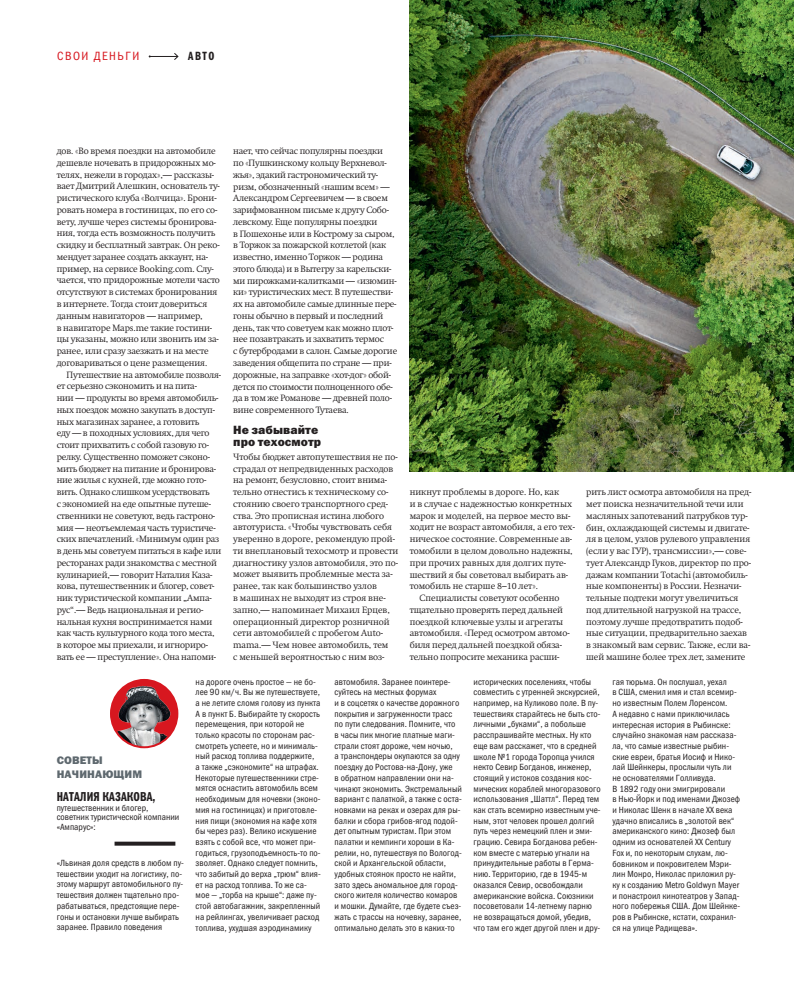
<style>
.page{position:relative;width:794px;height:993px;background:#fff}
.page>*{position:absolute;margin:0;border:0;box-sizing:border-box;transform-origin:0 0}
.t1{font:13px "Franklin Gothic Demi Cmp ITC";letter-spacing:.01em;color:#231f20}
.t2{font:12px/11.7px "Franklin Gothic Heavy ITC";letter-spacing:.005em;color:#231f20}
.t3{font:12px "Franklin Gothic Book Cond ITC";letter-spacing:.125em;color:#d7171f}
.t4{font:12px "Franklin Gothic Demi Cmp ITC";color:#231f20}
.t5{font:11px/14px "Franklin Gothic Heavy ITC";letter-spacing:.01em;color:#5f696f}
.t6{font:9px/11.8px "Swift Light C";letter-spacing:-.015em;color:#231f20}
.t7{font:9px/10.7px "Franklin Gothic Book Cond ITC";letter-spacing:.005em;color:#231f20}
</style>
<div class="page">
<svg style="left:149px;top:53px;width:30px;height:7px"></svg>
<svg style="left:115px;top:841px;width:60px;height:4px"></svg>
<img style="left:113px;top:681px;width:64px;height:66px">
<div style="left:110px;top:678px;width:68px;height:70px;border:2px solid #d7171f;border-radius:50%"></div>
<img style="left:410px;top:0;width:384px;height:471px">
<h2 class="t3" style="left:57px;top:49px;width:84px">СВОИ ДЕНЬГИ</h2>
<h2 class="t4" style="left:188px;top:49px;width:28px">АВТО</h2>
<p class="t6" style="left:57px;top:145px;width:165px">дов. «Во время поездки на автомобиле дешевле ночевать в придорожных мо&shy;телях, нежели в городах»,— рассказы&shy;вает Дмитрий Алешкин, основатель ту&shy;ристического клуба «Волчица». Брони&shy;ровать номера в гостиницах, по его со&shy;вету, лучше через системы бронирова&shy;ния, тогда есть возможность получить скидку и бесплатный завтрак. Он реко&shy;мендует заранее создать аккаунт, на&shy;пример, на сервисе Booking.com. Слу&shy;чается, что придорожные мотели часто отсутствуют в системах бронирования в интернете. Тогда стоит довериться данным навигаторов — например,<br>в навигаторе Maps.me такие гостини&shy;цы указаны, можно или звонить им за&shy;ранее, или сразу заезжать и на месте договариваться о цене размещения.</p>
<p class="t6" style="left:57px;top:368px;width:166px;text-indent:10px">Путешествие на автомобиле позволя&shy;ет серьезно сэкономить и на пита-<br>нии — продукты во время автомобиль&shy;ных поездок можно закупать в доступ&shy;ных магазинах заранее, а готовить<br>еду — в походных условиях, для чего стоит прихватить с собой газовую го&shy;релку. Существенно поможет сэконо&shy;мить бюджет на питание и бронирова&shy;ние жилья с кухней, где можно гото&shy;вить. Однако слишком усердствовать<br>с экономией на еде опытные путеше&shy;ственники не советуют, ведь гастроно&shy;мия — неотъемлемая часть туристиче&shy;ских впечатлений. «Минимум один раз в день мы советуем питаться в кафе или ресторанах ради знакомства с местной кулинарией,— говорит Наталия Каза&shy;кова, путешественник и блогер, совет&shy;ник туристической компании „Ампа&shy;рус“.— Ведь национальная и регио&shy;нальная кухня воспринимается нами как часть культурного кода того места, в которое мы приехали, и игнориро&shy;вать ее — преступление». Она напоми-</p>
<p class="t6" style="left:233px;top:145px;width:166px">нает, что сейчас популярны поездки<br>по «Пушкинскому кольцу Верхневол&shy;жья», эдакий гастрономический ту&shy;ризм, обозначенный «нашим всем» — Александром Сергеевичем — в своем зарифмованном письме к другу Собо&shy;левскому. Еще популярны поездки<br>в Пошехонье или в Кострому за сыром, в Торжок за пожарской котлетой (как известно, именно Торжок — родина этого блюда) и в Вытегру за карельски&shy;ми пирожками-калитками — «изюмин&shy;ки» туристических мест. В путешестви&shy;ях на автомобиле самые длинные пере&shy;гоны обычно в первый и последний день, так что советуем как можно плот&shy;нее позавтракать и захватить термос<br>с бутербродами в салон. Самые дорогие заведения общепита по стране — при&shy;дорожные, на заправке «хот-дог» обой&shy;дется по стоимости полноценного обе&shy;да в том же Романове — древней поло&shy;вине современного Тутаева.</p>
<h2 class="t2" style="left:233px;top:424px;width:89px">Не забывайте про -техосмотр</h2>
<p class="t6" style="left:233px;top:450px;width:167px">Чтобы бюджет автопутешествия не по&shy;страдал от непредвиденных расходов на ремонт, безусловно, стоит внима&shy;тельно отнестись к техническому со&shy;стоянию своего транспортного сред&shy;ства. Это прописная истина любого автотуриста. «Чтобы чувствовать себя уверенно в дороге, рекомендую прой&shy;ти внеплановый техосмотр и провести диагностику узлов автомобиля, это по&shy;может выявить проблемные места за&shy;ранее, так как большинство узлов<br>в машинах не выходят из строя вне&shy;запно,— напоминает Михаил Ерцев, операционный директор розничной сети автомобилей с пробегом Auto&shy;mama.— Чем новее автомобиль, тем<br>с меньшей вероятностью с ним воз-</p>
<p class="t6" style="left:410px;top:486px;width:151px">никнут проблемы в дороге. Но, как</p>
<p class="t6" style="left:410px;top:498px;width:164px">и в случае с надежностью конкретных</p>
<p class="t6" style="left:410px;top:509px;width:162px">марок и моделей, на первое место вы-</p>
<p class="t6" style="left:410px;top:521px;width:167px">ходит не возраст автомобиля, а его тех-</p>
<p class="t6" style="left:410px;top:533px;width:164px">ническое состояние. Современные ав-</p>
<p class="t6" style="left:410px;top:545px;width:165px">томобили в целом довольно надежны,</p>
<p class="t6" style="left:410px;top:556px;width:158px">при прочих равных для долгих путе-</p>
<p class="t6" style="left:410px;top:568px;width:160px">шествий я бы советовал выбирать ав-</p>
<p class="t6" style="left:410px;top:580px;width:130px">томобиль не старше 8–10 лет».</p>
<p class="t6" style="left:419px;top:592px;width:141px">Специалисты советуют особенно</p>
<p class="t6" style="left:410px;top:603px;width:155px">тщательно проверять перед дальней</p>
<p class="t6" style="left:410px;top:615px;width:155px">поездкой ключевые узлы и агрегаты</p>
<p class="t6" style="left:410px;top:627px;width:161px">автомобиля. «Перед осмотром автомо-</p>
<p class="t6" style="left:410px;top:639px;width:154px">биля перед дальней поездкой обяза-</p>
<p class="t6" style="left:410px;top:650px;width:151px">тельно попросите механика расши-</p>
<p class="t6" style="left:586px;top:486px;width:167px">рить лист осмотра автомобиля на пред&shy;мет поиска незначительной течи или масляных запотеваний патрубков тур&shy;бин, охлаждающей системы и двигате&shy;ля в целом, узлов рулевого управления (если у вас ГУР), трансмиссии»,— сове&shy;тует Александр Гуков, директор по про&shy;дажам компании Totachi (автомобиль&shy;ные компоненты) в России. Незначи&shy;тельные подтеки могут увеличиться под длительной нагрузкой на трассе, поэтому лучше предотвратить подоб&shy;ные ситуации, предварительно заехав в знакомый вам сервис. Также, если ва&shy;шей машине более трех лет, замените</p>
<p class="t5" style="left:57px;top:753px;width:87px">СОВЕТЫ<br>НАЧИНАЮЩИМ</p>
<h1 class="t1" style="left:57px;top:789px;width:100px">НАТАЛИЯ КАЗАКОВА,</h1>
<p class="t7" style="left:57px;top:802px;width:124px;line-height:9.5px">путешественник и блогер, советник туристической компании «Ампарус»:</p>
<p class="t7" style="left:57px;top:857px;width:129px">«Львиная доля средств в любом пу&shy;тешествии уходит на логистику, по&shy;этому маршрут автомобильного пу&shy;тешествия должен тщательно про&shy;рабатываться, предстоящие пере&shy;гоны и остановки лучше выбирать заранее. Правило поведения</p>
<p class="t7" style="left:196px;top:676px;width:127px">на дороге очень простое — не бо&shy;лее 90 км/ч. Вы же путешествуете, а не летите сломя голову из пункта<br>А в пункт Б. Выбирайте ту скорость перемещения, при которой не только красоты по сторонам рас&shy;смотреть успеете, но и минималь&shy;ный расход топлива поддержите,<br>а также „сэкономите“ на штрафах.<br>Некоторые путешественники стре&shy;мятся оснастить автомобиль всем необходимым для ночевки (эконо&shy;мия на гостиницах) и приготовле&shy;ния пищи (экономия на кафе хотя бы через раз). Велико искушение взять с собой все, что может при&shy;годиться, грузоподъемность-то по&shy;зволяет. Однако следует помнить, что забитый до верха „трюм“ влия&shy;ет на расход топлива. То же са&shy;мое — „торба на крыше“: даже пу&shy;стой автобагажник, закрепленный на рейлингах, увеличивает расход топлива, ухудшая аэродинамику</p>
<p class="t7" style="left:334px;top:676px;width:129px">автомобиля. Заранее поинтере&shy;суйтесь на местных форумах<br>и в соцсетях о качестве дорожного покрытия и загруженности трасс по пути следования. Помните, что в часы пик многие платные маги&shy;страли стоят дороже, чем ночью,<br>а транспондеры окупаются за одну поездку до Ростова-на-Дону, уже<br>в обратном направлении они на&shy;чинают экономить. Экстремальный вариант с палаткой, а также с оста&shy;новками на реках и озерах для ры&shy;балки и сбора грибов-ягод подой&shy;дет опытным туристам. При этом палатки и кемпинги хороши в Ка&shy;релии, но, путешествуя по Вологод&shy;ской и Архангельской области, удобных стоянок просто не найти, зато здесь аномальное для город&shy;ского жителя количество комаров и мошки. Думайте, где будете съез&shy;жать с трассы на ночевку, заранее, оптимально делать это в каких-то</p>
<p class="t7" style="left:473px;top:676px;width:129px">исторических поселениях, чтобы совместить с утренней экскурсией, например, на Куликово поле. В пу&shy;тешествиях старайтесь не быть сто&shy;личными „буками“, а побольше расспрашивайте местных. Ну кто еще вам расскажет, что в средней школе №1 города Торопца учился некто Севир Богданов, инженер, стоящий у истоков создания кос&shy;мических кораблей многоразового использования „Шаттл“. Перед тем как стать всемирно известным уче&shy;ным, этот человек прошел долгий путь через немецкий плен и эми&shy;грацию. Севира Богданова ребен&shy;ком вместе с матерью угнали на принудительные работы в Герма&shy;нию. Территорию, где в 1945-м оказался Севир, освобождали американские войска. Союзники посоветовали 14-летнему парню не возвращаться домой, убедив, что там его ждет другой плен и дру-</p>
<p class="t7" style="left:612px;top:676px;width:129px">гая тюрьма. Он послушал, уехал<br>в США, сменил имя и стал всемир&shy;но известным Полем Лоренсом.<br>А недавно с нами приключилась интересная история в Рыбинске: случайно знакомая нам рассказа&shy;ла, что самые известные рыбин&shy;ские евреи, братья Иосиф и Нико&shy;лай Шейнкеры, прослыли чуть ли не основателями Голливуда.<br>В 1892 году они эмигрировали<br>в Нью-Йорк и под именами Джозеф и Николас Шенк в начале ХХ века удачно вписались в „золотой век“ американского кино: Джозеф был одним из основателей ХХ Century<br>Fox и, по некоторым слухам, лю&shy;бовником и покровителем Мэри&shy;лин Монро, Николас приложил ру&shy;ку к созданию Metro Goldwyn Mayer и понастроил кинотеатров у Запад&shy;ного побережья США. Дом Шейнке&shy;ров в Рыбинске, кстати, сохранил&shy;ся на улице Радищева».</p>
</div>
